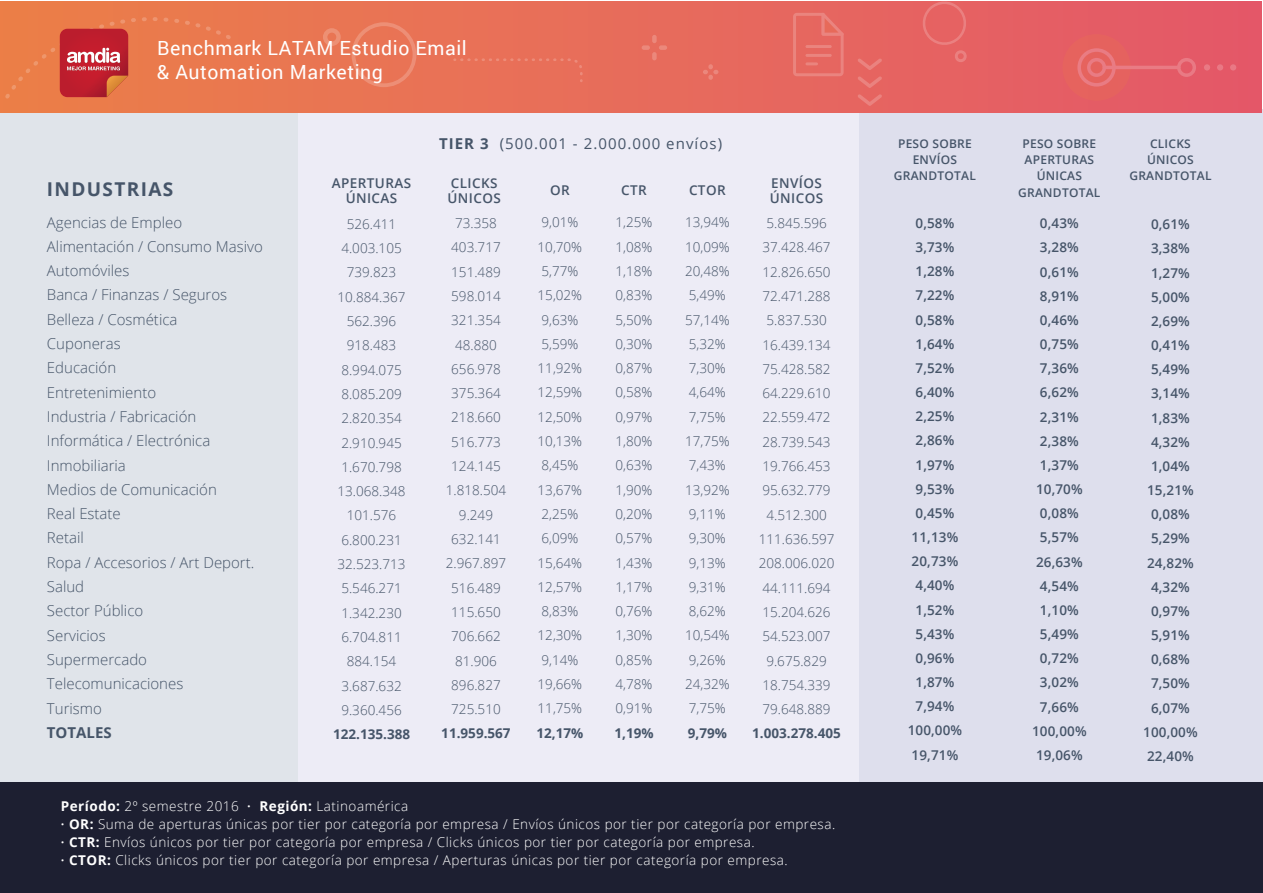
<style>
.page{position:relative;width:1263px;height:893px;background:#fff}
.page>*{position:absolute;margin:0;border:0;box-sizing:border-box;transform-origin:0 0}
.t1{font:19.5px/24px "Roboto";letter-spacing:.03em;color:#fff}
.t2{font:700 19.05px "Open Sans";letter-spacing:.07em;color:#465569}
.t3{font:300 15px/24.3px "Open Sans";color:#465569}
.t4{font:15px "Open Sans";letter-spacing:.07em;color:#465569}
.t5{font:700 15px "Open Sans";color:#465569}
.t6{font:300 13.5px/24.3px "Open Sans";color:#465569;text-align:center}
.t7{font:600 13.5px/24.2px "Open Sans";letter-spacing:.01em;color:#465569;text-align:center}
.t8{font:300 13.5px/18px "Open Sans";letter-spacing:.035em;color:#fff}
.t9{font:700 13.5px "Open Sans";color:#465569}
.t10{font:600 13.5px/14.2px "Open Sans";letter-spacing:.03em;color:#465569}
.t11{font:600 12px/16px "Open Sans";letter-spacing:.02em;color:#465569;text-align:center}
.s1{font-weight:700}
.s2{font-weight:600}
</style>
<div class="page">
<div style="left:0;top:108px;width:308px;height:688px;background:#e0e4ea"></div>
<div style="left:298px;top:109px;width:565px;height:688px;background:#edecf6"></div>
<div style="left:859px;top:109px;width:404px;height:688px;background:#dedfed"></div>
<div style="left:0;top:782px;width:1263px;height:111px;background:#1d1f31"></div>
<div style="left:0;top:2px;width:1261px;height:110px;background:linear-gradient(to right,#eb7f49,#e4586a)"></div>
<svg style="left:858px;top:94px;width:24px;height:12px"></svg>
<svg style="left:858px;top:76px;width:24px;height:12px"></svg>
<svg style="left:858px;top:59px;width:24px;height:11px"></svg>
<svg style="left:793px;top:13px;width:51px;height:63px;background:#e76d67"></svg>
<hr style="left:805px;top:54px;width:27px;height:3px;background:#fff">
<div style="left:453px;top:58px;width:130px;height:24px;background:#e97058"></div>
<svg style="left:323px;top:28px;width:18px;height:18px"></svg>
<svg style="left:351px;top:22px;width:65px;height:65px;background:#e97859"></svg>
<svg style="left:923px;top:2px;width:44px;height:60px;background:#e66666"></svg>
<div style="left:1062px;top:34px;width:69px;height:67px;background:#e5625e;border-radius:50%"></div>
<svg style="left:1177px;top:58px;width:19px;height:19px"></svg>
<div style="left:1204px;top:64px;width:6px;height:7px;background:#e97984;border-radius:50%"></div>
<div style="left:1217px;top:64px;width:6px;height:7px;background:#e97884;border-radius:50%"></div>
<div style="left:1230px;top:64px;width:6px;height:7px;background:#e97884;border-radius:50%"></div>
<svg style="left:1077px;top:48px;width:39px;height:39px"></svg>
<hr style="left:1102px;top:66px;width:78px;height:3px;background:#fff;border-radius:2px">
<div style="left:652px;top:35px;width:5px;height:8px;background:#eb887b;border-radius:2px"></div>
<div style="left:652px;top:52px;width:5px;height:8px;background:#eb887b;border-radius:2px"></div>
<div style="left:659px;top:45px;width:8px;height:5px;background:#eb887b;border-radius:2px"></div>
<div style="left:642px;top:45px;width:8px;height:5px;background:#eb887b;border-radius:2px"></div>
<svg style="left:703px;top:64px;width:15px;height:16px"></svg>
<svg style="left:5px;top:17px;width:236px;height:84px;background:#e16c49"></svg>
<h1 class="t1" style="left:157px;top:35px;width:311px">Benchmark LATAM Estudio Email &amp; Automation Marketing</h1>
<h2 class="t2" style="left:47px;top:176px;width:128px">INDUSTRIAS</h2>
<p class="t3" style="left:47px;top:210px;width:217px">Agencias de Empleo<br>Alimentación / Consumo Masivo<br>Automóviles<br>Banca / Finanzas / Seguros<br>Belleza / Cosmética<br>Cuponeras<br>Educación<br>Entretenimiento<br>Industria / Fabricación<br>Informática / Electrónica<br>Inmobiliaria<br>Medios de Comunicación<br>Real Estate<br>Retail<br>Ropa / Accesorios / Art Deport.<br>Salud<br>Sector Público<br>Servicios<br>Supermercado<br>Telecomunicaciones<br>Turismo</p>
<p class="t5" style="left:47px;top:722px;width:66px">TOTALES</p>
<p class="t4" style="left:439px;top:133px;width:285px"><span class="s1">TIER 3</span> (500.001 - 2.000.000 envíos)</p>
<p class="t10" style="left:332px;top:176px;width:81px;text-align:center">APERTURAS<br>ÚNICAS</p>
<p class="t10" style="left:447px;top:176px;width:55px">CLICKS<br>ÚNICOS</p>
<p class="t7" style="left:550px;top:178px;width:21px">OR</p>
<p class="t7" style="left:621px;top:178px;width:27px">CTR</p>
<p class="t7" style="left:689px;top:178px;width:38px">CTOR</p>
<p class="t10" style="left:770px;top:176px;width:55px">ENVÍOS<br>ÚNICOS</p>
<p class="t6" style="left:337px;top:211px;width:70px">526.411<br>4.003.105<br>739.823<br>10.884.367<br>562.396<br>918.483<br>8.994.075<br>8.085.209<br>2.820.354<br>2.910.945<br>1.670.798<br>13.068.348<br>101.576<br>6.800.231<br>32.523.713<br>5.546.271<br>1.342.230<br>6.704.811<br>884.154<br>3.687.632<br>9.360.456</p>
<p class="t9" style="left:333px;top:725px;width:79px">122.135.388</p>
<p class="t6" style="left:446px;top:211px;width:62px">73.358<br>403.717<br>151.489<br>598.014<br>321.354<br>48.880<br>656.978<br>375.364<br>218.660<br>516.773<br>124.145<br>1.818.504<br>9.249<br>632.141<br>2.967.897<br>516.489<br>115.650<br>706.662<br>81.906<br>896.827<br>725.510</p>
<p class="t9" style="left:441px;top:724px;width:71px">11.959.567</p>
<p class="t6" style="left:538px;top:210px;width:46px;text-align:left">9,01%<br>10,70%<br>5,77%<br>15,02%<br>9,63%<br>5,59%<br>11,92%<br>12,59%<br>12,50%<br>10,13%<br>8,45%<br>13,67%<br>2,25%<br>6,09%<br>15,64%<br>12,57%<br>8,83%<br>12,30%<br>9,14%<br>19,66%<br>11,75%</p>
<p class="t9" style="left:536px;top:723px;width:48px">12,17%</p>
<p class="t6" style="left:616px;top:210px;width:38px;text-align:justify">1,25% 1,08% 1,18% 0,83% 5,50% 0,30% 0,87% 0,58% 0,97% 1,80% 0,63% 1,90% 0,20% 0,57% 1,43% 1,17% 0,76% 1,30% 0,85% 4,78% 0,91%</p>
<p class="t9" style="left:614px;top:723px;width:41px">1,19%</p>
<p class="t6" style="left:685px;top:210px;width:46px;text-align:left">13,94%<br>10,09%<br>20,48%<br>5,49%<br>57,14%<br>5,32%<br>7,30%<br>4,64%<br>7,75%<br>17,75%<br>7,43%<br>13,92%<br>9,11%<br>9,30%<br>9,13%<br>9,31%<br>8,62%<br>10,54%<br>9,26%<br>24,32%<br>7,75%</p>
<p class="t9" style="left:688px;top:723px;width:41px">9,79%</p>
<p class="t6" style="left:759px;top:211px;width:77px">5.845.596<br>37.428.467<br>12.826.650<br>72.471.288<br>5.837.530<br>16.439.134<br>75.428.582<br>64.229.610<br>22.559.472<br>28.739.543<br>19.766.453<br>95.632.779<br>4.512.300<br>111.636.597<br>208.006.020<br>44.111.694<br>15.204.626<br>54.523.007<br>9.675.829<br>18.754.339<br>79.648.889</p>
<p class="t9" style="left:752px;top:724px;width:90px">1.003.278.405</p>
<p class="t8" style="left:61px;top:796px;width:776px"><span class="s1">Período:</span> 2º semestre 2016 <span class="s2">·</span> <span class="s1">Región:</span> Latinoamérica<br><span class="s2">·</span> <span class="s1">OR:</span> Suma de aperturas únicas por tier por categoría por empresa / Envíos únicos por tier por categoría por empresa. <span class="s2">·</span> <span class="s1">CTR:</span> Envíos únicos por tier por categoría por empresa / Clicks únicos por tier por categoría por empresa.<br><span class="s2">·</span> <span class="s1">CTOR:</span> Clicks únicos por tier por categoría por empresa / Aperturas únicas por tier por categoría por empresa.</p>
<p class="t11" style="left:894px;top:135px;width:84px">PESO SOBRE<br>ENVÍOS<br>GRANDTOTAL</p>
<p class="t11" style="left:1018px;top:136px;width:84px">PESO SOBRE<br>APERTURAS<br>ÚNICAS<br>GRANDTOTAL</p>
<p class="t11" style="left:1129px;top:135px;width:84px">CLICKS<br>ÚNICOS<br>GRANDTOTAL</p>
<p class="t7" style="left:908px;top:211px;width:56px">0,58%<br>3,73%<br>1,28%<br>7,22%<br>0,58%<br>1,64%<br>7,52%<br>6,40%<br>2,25%<br>2,86%<br>1,97%<br>9,53%<br>0,45%<br>11,13%<br>20,73%<br>4,40%<br>1,52%<br>5,43%<br>0,96%<br>1,87%<br>7,94%<br>100,00%<br>19,71%</p>
<p class="t7" style="left:1032px;top:211px;width:56px">0,43%<br>3,28%<br>0,61%<br>8,91%<br>0,46%<br>0,75%<br>7,36%<br>6,62%<br>2,31%<br>2,38%<br>1,37%<br>10,70%<br>0,08%<br>5,57%<br>26,63%<br>4,54%<br>1,10%<br>5,49%<br>0,72%<br>3,02%<br>7,66%<br>100,00%<br>19,06%</p>
<p class="t7" style="left:1143px;top:212px;width:56px">0,61%<br>3,38%<br>1,27%<br>5,00%<br>2,69%<br>0,41%<br>5,49%<br>3,14%<br>1,83%<br>4,32%<br>1,04%<br>15,21%<br>0,08%<br>5,29%<br>24,82%<br>4,32%<br>0,97%<br>5,91%<br>0,68%<br>7,50%<br>6,07%<br>100,00%<br>22,40%</p>
</div>
